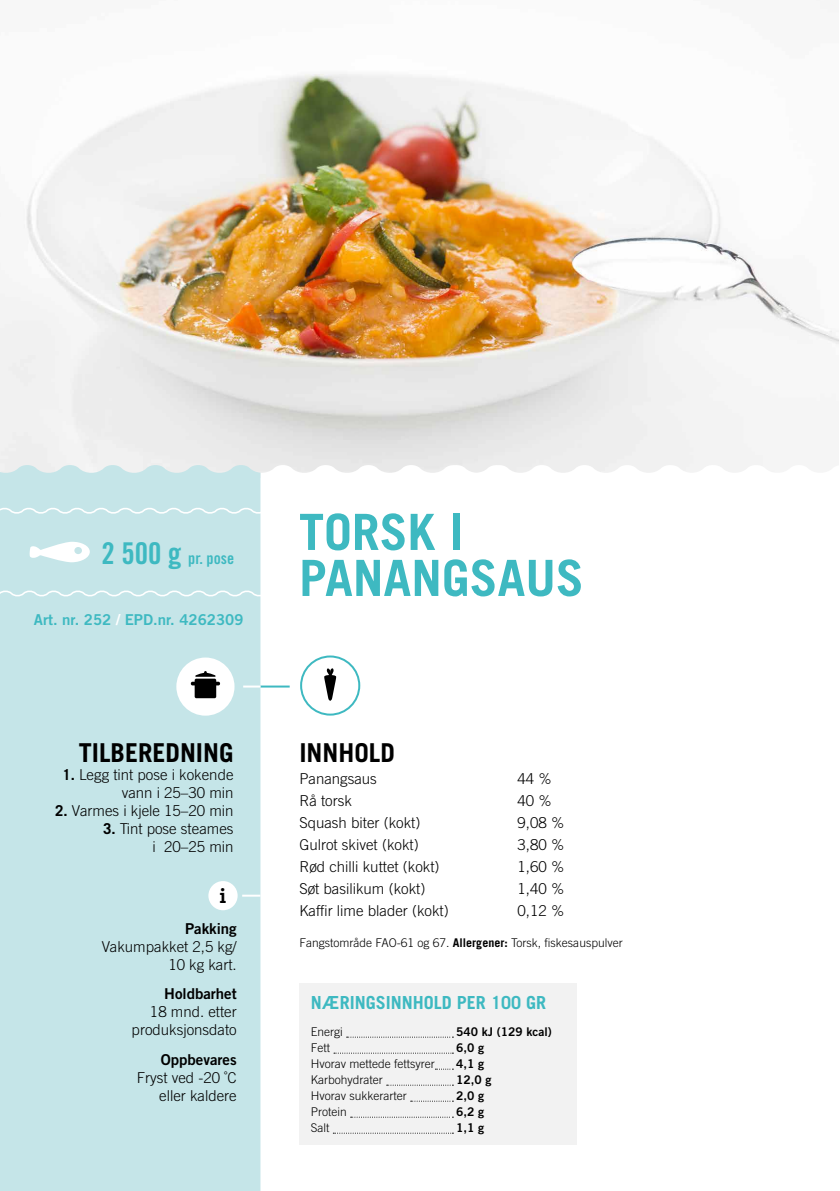
<style>
.page{position:relative;width:840px;height:1191px;background:#fff}
.page>*{position:absolute;margin:0;border:0;box-sizing:border-box;transform-origin:0 0}
.t1{font:700 50px/46px "Trade Gothic";color:#3eb9c1}
.t2{font:700 26px "Trade Gothic";color:#000}
.t3{font:700 23.2px "Archer";color:#000}
.t4{font:700 18px "Trade Gothic";color:#3eb9c1}
.t5{font:16px "Trade Gothic Bold Cond Twenty";color:#3eb9c1}
.t6{font:300 15px/18px "Trade Gothic";color:#000;text-align:right}
.t7{font:15px "Trade Gothic Bold Two";color:#000}
.t8{font:15px "Trade Gothic Bold Two";color:#3eb9c1}
.t9{font:300 12px "Trade Gothic";color:#000}
.t10{font:12px "Trade Gothic Bold Two";color:#000}
.s1{font-size:30px}
.s2{color:#fff}
.s3{font-weight:700}
</style>
<div class="page">
<img style="left:0;top:73px;width:838px;height:391px">
<svg style="left:260px;top:464px;width:515px;height:727px"></svg>
<div style="left:0;top:464px;width:260px;height:727px;background:#c5e5e8"></div>
<div style="left:301px;top:656px;width:58px;height:58px;background:#fff;border-radius:50%"></div>
<div style="left:300px;top:655px;width:60px;height:60px;border:2px solid #3eb9c1;border-radius:50%"></div>
<svg style="left:324px;top:668px;width:12px;height:32px"></svg>
<hr style="left:260px;top:685px;width:29px;height:2px;background:#3eb9c1">
<svg style="left:243px;top:685px;width:17px;height:2px"></svg>
<div style="left:176px;top:657px;width:58px;height:58px;background:#fff;border-radius:50%"></div>
<div style="left:194px;top:678px;width:22px;height:20px;background:#000;border-radius:2px"></div>
<hr style="left:191px;top:681px;width:29px;height:4px;background:#000;border-radius:2px">
<svg style="left:195px;top:671px;width:20px;height:6px"></svg>
<svg style="left:242px;top:894px;width:18px;height:2px"></svg>
<div style="left:208px;top:881px;width:29px;height:29px;background:#fff;border-radius:50%"></div>
<svg style="left:0;top:505px;width:276px;height:93px;background:#cbe7ea"></svg>
<div style="left:299px;top:983px;width:277px;height:161px;background:#f2f2f2"></div>
<svg style="left:346px;top:1036px;width:107px;height:1px"></svg>
<svg style="left:334px;top:1052px;width:119px;height:1px"></svg>
<svg style="left:435px;top:1068px;width:18px;height:1px"></svg>
<svg style="left:386px;top:1084px;width:67px;height:1px"></svg>
<svg style="left:410px;top:1100px;width:43px;height:1px"></svg>
<svg style="left:350px;top:1116px;width:103px;height:1px"></svg>
<svg style="left:333px;top:1132px;width:120px;height:1px"></svg>
<p class="t5" style="left:101px;top:548px;width:134px"><span class="s1">2 500 g</span> pr. pose</p>
<p class="t8" style="left:34px;top:610px;width:211px">Art. nr. 252 <span class="s2">/</span> EPD.nr. 4262309</p>
<h2 class="t2" style="left:79px;top:736px;width:156px">TILBEREDNING</h2>
<p class="t6" style="left:62px;top:765px;width:172px"><span class="s3">1.</span> Legg tint pose i kokende vann i 25–30 min</p>
<p class="t6" style="left:55px;top:801px;width:180px"><span class="s3">2.</span> Varmes i kjele 15–20 min</p>
<p class="t6" style="left:103px;top:819px;width:132px"><span class="s3">3.</span> Tint pose steames i 20–25 min</p>
<h3 class="t3" style="left:219px;top:876px;width:9px">i</h3>
<p class="t7" style="left:185px;top:919px;width:53px">Pakking</p>
<p class="t6" style="left:102px;top:937px;width:136px">Vakumpakket 2,5 kg/<br>10 kg kart.</p>
<p class="t7" style="left:164px;top:984px;width:74px">Holdbarhet</p>
<p class="t6" style="left:132px;top:1003px;width:107px">18 mnd. etter produksjonsdato</p>
<p class="t7" style="left:161px;top:1050px;width:77px">Oppbevares</p>
<p class="t6" style="left:137px;top:1068px;width:102px">Fryst ved -20 ˚C eller kaldere</p>
<h1 class="t1" style="left:299px;top:508px;width:286px">TORSK I<br>PANANGSAUS</h1>
<h2 class="t2" style="left:299px;top:736px;width:97px">INNHOLD</h2>
<p class="t6" style="left:299px;top:769px;width:79px">Panangsaus</p>
<p class="t6" style="left:517px;top:769px;width:36px">44 %</p>
<p class="t6" style="left:299px;top:791px;width:54px">Rå torsk</p>
<p class="t6" style="left:517px;top:791px;width:36px">40 %</p>
<p class="t6" style="left:299px;top:813px;width:122px">Squash biter (kokt)</p>
<p class="t6" style="left:517px;top:813px;width:48px">9,08 %</p>
<p class="t6" style="left:299px;top:835px;width:121px">Gulrot skivet (kokt)</p>
<p class="t6" style="left:517px;top:835px;width:48px">3,80 %</p>
<p class="t6" style="left:299px;top:857px;width:142px">Rød chilli kuttet (kokt)</p>
<p class="t6" style="left:517px;top:857px;width:48px">1,60 %</p>
<p class="t6" style="left:299px;top:879px;width:127px">Søt basilikum (kokt)</p>
<p class="t6" style="left:517px;top:879px;width:48px">1,40 %</p>
<p class="t6" style="left:299px;top:901px;width:151px">Kaffir lime blader (kokt)</p>
<p class="t6" style="left:517px;top:901px;width:48px">0,12 %</p>
<p class="t9" style="left:299px;top:936px;width:324px">Fangstområde FAO-61 og 67. <span class="s3">Allergener:</span> Torsk, fiskesauspulver</p>
<p class="t4" style="left:310px;top:991px;width:237px">NÆRINGSINNHOLD PER 100 GR</p>
<p class="t9" style="left:310px;top:1024px;width:34px">Energi</p>
<p class="t10" style="left:456px;top:1024px;width:97px">540 kJ (129 kcal)</p>
<p class="t9" style="left:310px;top:1040px;width:21px">Fett</p>
<p class="t10" style="left:456px;top:1040px;width:29px">6,0 g</p>
<p class="t9" style="left:310px;top:1056px;width:125px">Hvorav mettede fettsyrer</p>
<p class="t10" style="left:456px;top:1056px;width:29px">4,1 g</p>
<p class="t9" style="left:310px;top:1072px;width:73px">Karbohydrater</p>
<p class="t10" style="left:456px;top:1072px;width:37px">12,0 g</p>
<p class="t9" style="left:310px;top:1088px;width:97px">Hvorav sukkerarter</p>
<p class="t10" style="left:456px;top:1088px;width:29px">2,0 g</p>
<p class="t9" style="left:310px;top:1104px;width:37px">Protein</p>
<p class="t10" style="left:456px;top:1104px;width:29px">6,2 g</p>
<p class="t9" style="left:310px;top:1120px;width:20px">Salt</p>
<p class="t10" style="left:456px;top:1120px;width:29px">1,1 g</p>
</div>
